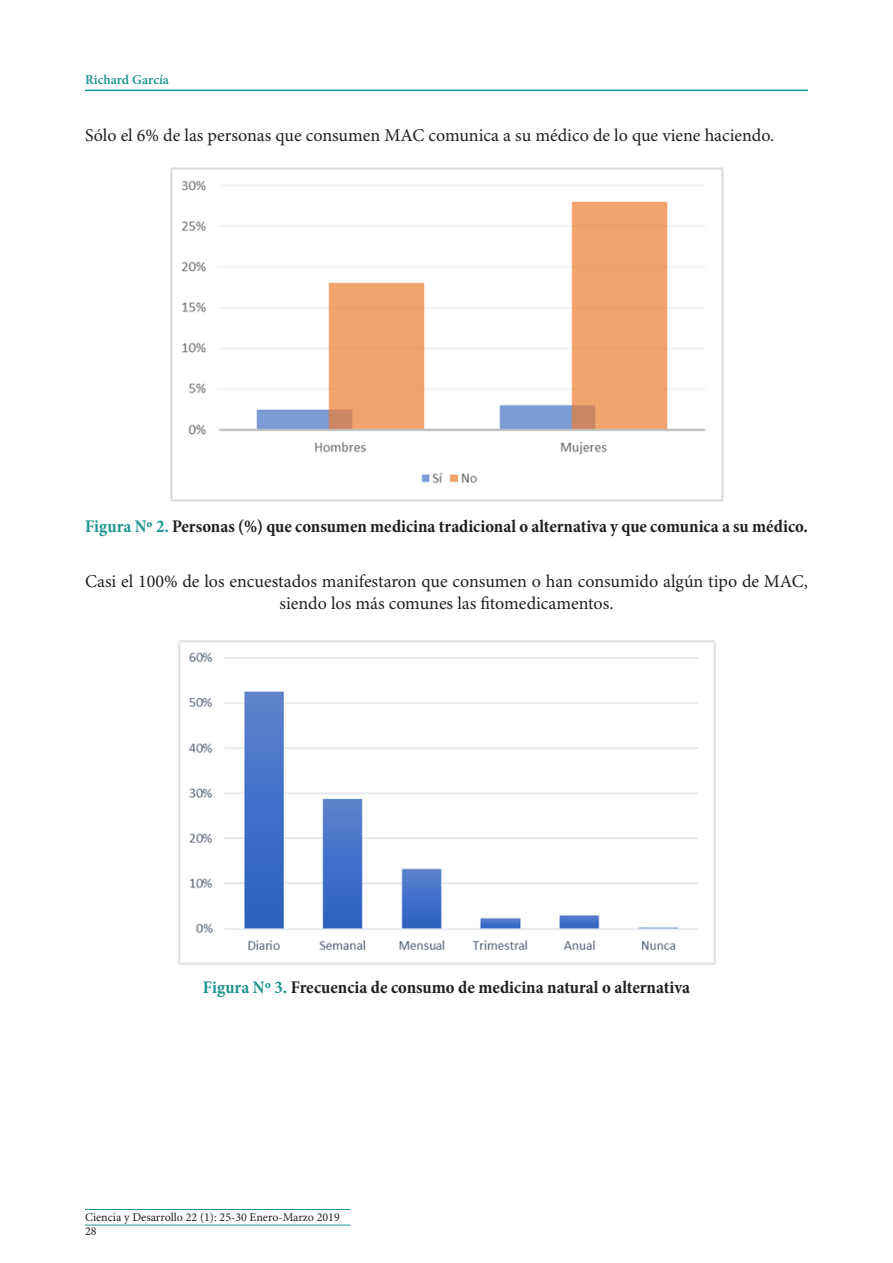
<style>
.page{position:relative;width:893px;height:1263px;background:#fff}
.page>*{position:absolute;margin:0;border:0;box-sizing:border-box;transform-origin:0 0}
.t1{font:18px/21.6px "Minion Pro";color:#231f20;text-align:center}
.t2{font:700 condensed 18px "Minion Pro";color:#231f20}
.t3{font:600 13.5px "Minion Pro";color:#1c9590}
.t4{font:12px "Minion Pro";color:#231f20}
.s1{color:#1c9590}
</style>
<div class="page">
<img style="left:170px;top:167px;width:554px;height:334px">
<img style="left:179px;top:641px;width:536px;height:323px">
<hr style="left:85px;top:90px;width:723px;height:1px;background:#1c9590">
<hr style="left:85px;top:1209px;width:265px;height:1px;background:#1c9590">
<hr style="left:85px;top:1225px;width:265px;height:1px;background:#1c9590">
<p class="t3" style="left:85px;top:70px;width:86px">Richard García</p>
<p class="t1" style="left:85px;top:125px;width:691px">Sólo el 6% de las personas que consumen MAC comunica a su médico de lo que viene haciendo.</p>
<p class="t2" style="left:85px;top:514px;width:724px"><span class="s1">Figura Nº 2.</span> Personas (%) que consumen medicina tradicional o alternativa y que comunica a su médico.</p>
<p class="t1" style="left:85px;top:571px;width:724px">Casi el 100% de los encuestados manifestaron que consumen o han consumido algún tipo de MAC, siendo los más comunes las fitomedicamentos.</p>
<p class="t2" style="left:203px;top:975px;width:489px"><span class="s1">Figura Nº 3.</span> Frecuencia de consumo de medicina natural o alternativa</p>
<p class="t4" style="left:85px;top:1210px;width:256px">Ciencia y Desarrollo 22 (1): 25-30 Enero-Marzo 2019</p>
<p class="t4" style="left:85px;top:1224px;width:13px">28</p>
</div>
